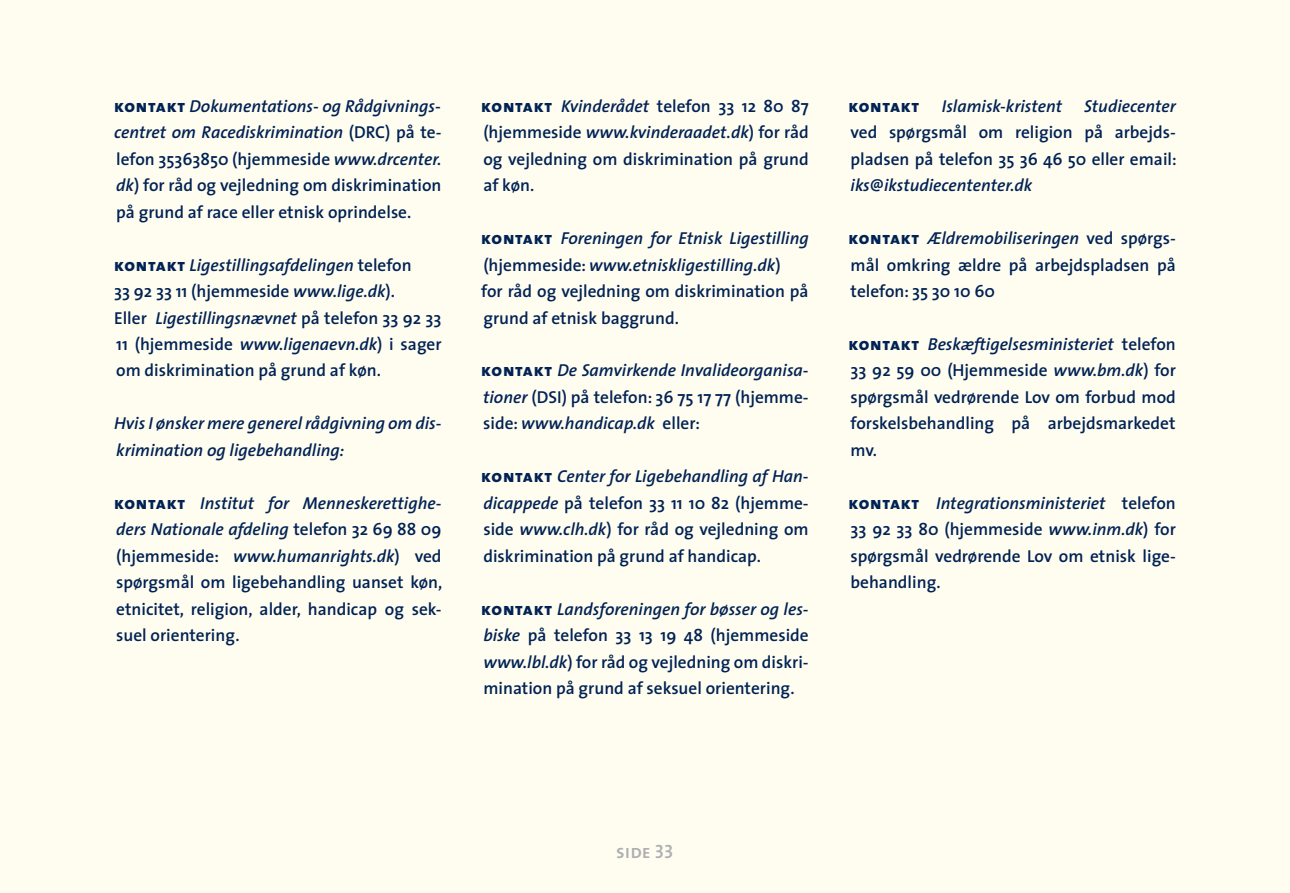
<style>
.page{position:relative;width:1290px;height:893px;background:#fffdef}
.page>*{position:absolute;margin:0;border:0;box-sizing:border-box;transform-origin:0 0}
.t1{font:19.25px "The Sans Semi Bold Caps";color:#aeafb2}
.t2{font:600 17.32px/26.4px "The Sans";color:#025;text-align:justify}
.t3{font:italic 600 17.32px/26.4px "The Sans";color:#025;text-align:justify}
.t4{font:17.32px "The Sans Extra Bold Caps";letter-spacing:.04em;color:#025}
.s1{font-family:"The Sans Extra Bold Caps";font-weight:400}
.s2{font-style:italic}
.s3{font-family:"The Sans Extra Bold Caps";font-weight:400;font-style:normal}
.s4{font-style:normal}
</style>
<div class="page">
<p class="t2" style="left:114px;top:92px;width:329px"><span class="s1">kontakt</span> <span class="s2">Dokumentations- og Rådgivnings&shy;centret om Racediskrimination</span> (DRC) på te&shy;lefon 35363850 (hjemmeside <span class="s2">www.drcenter. dk</span>) for råd og vejledning om diskrimination på grund af race eller etnisk oprindelse.</p>
<p class="t2" style="left:114px;top:251px;width:329px;text-align:left"><span class="s1">kontakt</span> <span class="s2">Ligestillingsafdelingen</span> telefon<br>33 92 33 11 (hjemmeside <span class="s2">www.lige.dk</span>).<br>Eller <span class="s2">Ligestillingsnævnet</span> på telefon 33 92 33<br>11 (hjemmeside <span class="s2">www.ligenaevn.dk</span>) i sager om diskrimination på grund af køn.</p>
<p class="t3" style="left:114px;top:410px;width:329px">Hvis I ønsker mere generel rådgivning om dis&shy;krimination og ligebehandling:</p>
<p class="t2" style="left:114px;top:489px;width:330px"><span class="s1">kontakt</span> <span class="s2">Institut for Menneskerettighe&shy;ders Nationale afdeling</span> telefon 32 69 88 09 (hjemmeside: <span class="s2">www.humanrights.dk</span>) ved spørgsmål om ligebehandling uanset køn, etnicitet, religion, alder, handicap og sek&shy;suel orientering.</p>
<p class="t2" style="left:481px;top:92px;width:329px"><span class="s1">kontakt</span> <span class="s2">Kvinderådet</span> telefon 33 12 80 87 (hjemmeside <span class="s2">www.kvinderaadet.dk</span>) for råd og vejledning om diskrimination på grund af køn.</p>
<p class="t2" style="left:481px;top:225px;width:329px;text-align:left"><span class="s1">kontakt</span> <span class="s2">Foreningen for Etnisk Ligestilling </span>(hjemmeside: <span class="s2">www.etniskligestilling.dk</span>)<br>for råd og vejledning om diskrimination på grund af etnisk baggrund.</p>
<p class="t3" style="left:481px;top:357px;width:329px"><span class="s3">kontakt</span> De Samvirkende Invalideorganisa&shy;tioner <span class="s4">(DSI) på telefon: 36 75 17 77 (hjemme&shy;side:</span> www.handicap.dk <span class="s4">eller:</span></p>
<p class="t2" style="left:481px;top:463px;width:329px"><span class="s1">kontakt</span> <span class="s2">Center for Ligebehandling af Han&shy;dicappede</span> på telefon 33 11 10 82 (hjemme&shy;side <span class="s2">www.clh.dk</span>) for råd og vejledning om diskrimination på grund af handicap.</p>
<p class="t2" style="left:481px;top:595px;width:329px"><span class="s1">kontakt</span> <span class="s2">Landsforeningen for bøsser og les&shy;biske</span> på telefon 33 13 19 48 (hjemmeside <span class="s2">www.lbl.dk</span>) for råd og vejledning om diskri&shy;mination på grund af seksuel orientering.</p>
<p class="t4" style="left:848px;top:91px;width:72px">kontakt</p>
<p class="t3" style="left:942px;top:92px;width:122px">Islamisk-kristent</p>
<p class="t3" style="left:1084px;top:92px;width:93px">Studiecenter</p>
<p class="t2" style="left:850px;top:119px;width:328px">ved spørgsmål om religion på arbejds&shy;pladsen på telefon 35 36 46 50 eller email:</p>
<p class="t3" style="left:850px;top:172px;width:183px">iks@ikstudiecententer.dk</p>
<p class="t2" style="left:848px;top:225px;width:329px"><span class="s1">kontakt</span> <span class="s2">Ældremobiliseringen</span> ved spørgs&shy;mål omkring ældre på arbejdspladsen på telefon: 35 30 10 60</p>
<p class="t2" style="left:848px;top:330px;width:329px"><span class="s1">kontakt</span> <span class="s2">Beskæftigelsesministeriet</span> telefon 33 92 59 00 (Hjemmeside <span class="s2">www.bm.dk</span>) for spørgsmål vedrørende Lov om forbud mod forskelsbehandling på arbejdsmarkedet mv.</p>
<p class="t2" style="left:848px;top:489px;width:329px"><span class="s1">kontakt</span> <span class="s2">Integrationsministeriet</span> telefon 33 92 33 80 (hjemmeside <span class="s2">www.inm.dk</span>) for spørgsmål vedrørende Lov om etnisk lige&shy;behandling.</p>
<p class="t1" style="left:616px;top:835px;width:59px">side 33</p>
</div>
